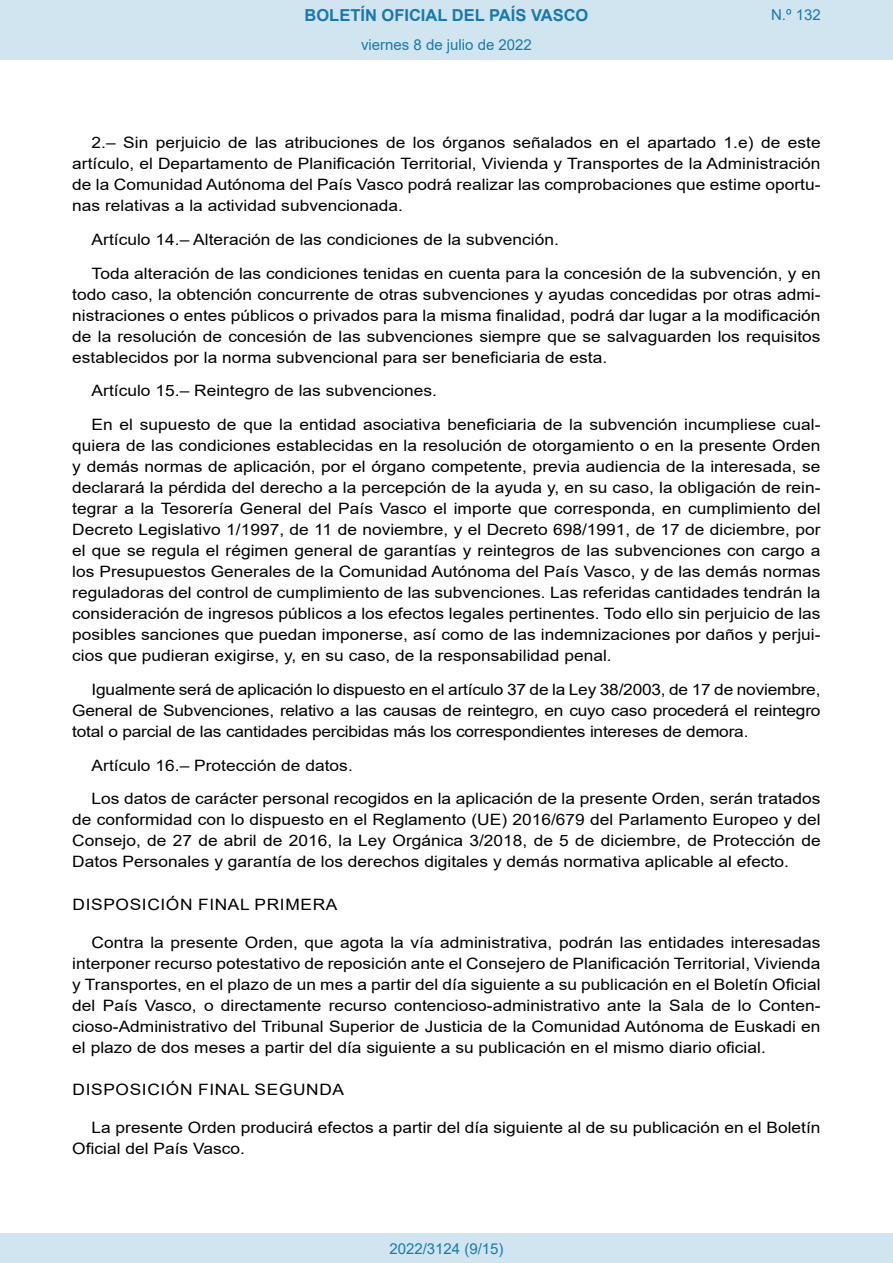
<style>
.page{position:relative;width:893px;height:1263px;background:#fff}
.page>*{position:absolute;margin:0;border:0;box-sizing:border-box;transform-origin:0 0}
.t1{font:700 16.5px "Arial";color:#1879ad}
.BOPVDetalle{font:15.6px/21px "Arial";color:#000;text-align:justify;scale:1.11 1}
.BOPVDisposicion{font:15.6px "Arial";letter-spacing:.035em;color:#000;scale:1.11 1}
.Paginacion_Centro{font:15px "Arial";color:#1879ad}
</style>
<div class="page">
<div style="left:0;top:0;width:893px;height:60px;background:#d0e5f0"></div>
<div style="left:0;top:1233px;width:893px;height:30px;background:#d0e5f0"></div>
<p class="t1" style="left:305px;top:3px;width:285px">BOLETÍN OFICIAL DEL PAÍS VASCO</p>
<p class="Paginacion_Centro" style="left:361px;top:35px;width:172px">viernes 8 de julio de 2022</p>
<p class="Paginacion_Centro" style="left:771px;top:5px;width:51px">N.º 132</p>
<p class="BOPVDetalle" style="left:72px;top:132px;width:676px;text-indent:19px">2.– Sin perjuicio de las atribuciones de los órganos señalados en el apartado 1.e) de este artículo, el Departamento de Planificación Territorial, Vivienda y Transportes de la Administración de la Comunidad Autónoma del País Vasco podrá realizar las comprobaciones que estime oportu&shy;nas relativas a la actividad subvencionada.</p>
<p class="BOPVDetalle" style="left:92px;top:229px;width:422px">Artículo 14.– Alteración de las condiciones de la subvención.</p>
<p class="BOPVDetalle" style="left:72px;top:263px;width:676px;text-indent:19px">Toda alteración de las condiciones tenidas en cuenta para la concesión de la subvención, y en todo caso, la obtención concurrente de otras subvenciones y ayudas concedidas por otras admi&shy;nistraciones o entes públicos o privados para la misma finalidad, podrá dar lugar a la modificación de la resolución de concesión de las subvenciones siempre que se salvaguarden los requisitos establecidos por la norma subvencional para ser beneficiaria de esta.</p>
<p class="BOPVDetalle" style="left:92px;top:380px;width:313px">Artículo 15.– Reintegro de las subvenciones.</p>
<p class="BOPVDetalle" style="left:72px;top:414px;width:676px;text-indent:19px">En el supuesto de que la entidad asociativa beneficiaria de la subvención incumpliese cual&shy;quiera de las condiciones establecidas en la resolución de otorgamiento o en la presente Orden y demás normas de aplicación, por el órgano competente, previa audiencia de la interesada, se declarará la pérdida del derecho a la percepción de la ayuda y, en su caso, la obligación de rein&shy;tegrar a la Tesorería General del País Vasco el importe que corresponda, en cumplimiento del Decreto Legislativo 1/1997, de 11 de noviembre, y el Decreto 698/1991, de 17 de diciembre, por el que se regula el régimen general de garantías y reintegros de las subvenciones con cargo a los Presupuestos Generales de la Comunidad Autónoma del País Vasco, y de las demás normas reguladoras del control de cumplimiento de las subvenciones. Las referidas cantidades tendrán la consideración de ingresos públicos a los efectos legales pertinentes. Todo ello sin perjuicio de las posibles sanciones que puedan imponerse, así como de las indemnizaciones por daños y perjui&shy;cios que pudieran exigirse, y, en su caso, de la responsabilidad penal.</p>
<p class="BOPVDetalle" style="left:72px;top:679px;width:676px;text-indent:19px">Igualmente será de aplicación lo dispuesto en el artículo 37 de la Ley 38/2003, de 17 de noviembre, General de Subvenciones, relativo a las causas de reintegro, en cuyo caso procederá el reintegro total o parcial de las cantidades percibidas más los correspondientes intereses de demora.</p>
<p class="BOPVDetalle" style="left:92px;top:755px;width:237px">Artículo 16.– Protección de datos.</p>
<p class="BOPVDetalle" style="left:72px;top:788px;width:676px;text-indent:19px">Los datos de carácter personal recogidos en la aplicación de la presente Orden, serán tratados de conformidad con lo dispuesto en el Reglamento (UE) 2016/679 del Parlamento Europeo y del Consejo, de 27 de abril de 2016, la Ley Orgánica 3/2018, de 5 de diciembre, de Protección de Datos Personales y garantía de los derechos digitales y demás normativa aplicable al efecto.</p>
<p class="BOPVDisposicion" style="left:73px;top:893px;width:240px">DISPOSICIÓN FINAL PRIMERA</p>
<p class="BOPVDetalle" style="left:72px;top:932px;width:676px;text-indent:19px">Contra la presente Orden, que agota la vía administrativa, podrán las entidades interesadas interponer recurso potestativo de reposición ante el Consejero de Planificación Territorial, Vivienda y Transportes, en el plazo de un mes a partir del día siguiente a su publicación en el Boletín Oficial del País Vasco, o directamente recurso contencioso-administrativo ante la Sala de lo Conten&shy;cioso-Administrativo del Tribunal Superior de Justicia de la Comunidad Autónoma de Euskadi en el plazo de dos meses a partir del día siguiente a su publicación en el mismo diario oficial.</p>
<p class="BOPVDisposicion" style="left:73px;top:1079px;width:246px">DISPOSICIÓN FINAL SEGUNDA</p>
<p class="BOPVDetalle" style="left:72px;top:1117px;width:676px;text-indent:19px">La presente Orden producirá efectos a partir del día siguiente al de su publicación en el Boletín<br>Oficial del País Vasco.</p>
<p class="Paginacion_Centro" style="left:389px;top:1238px;width:116px">2022/3124 (9/15)</p>
</div>
